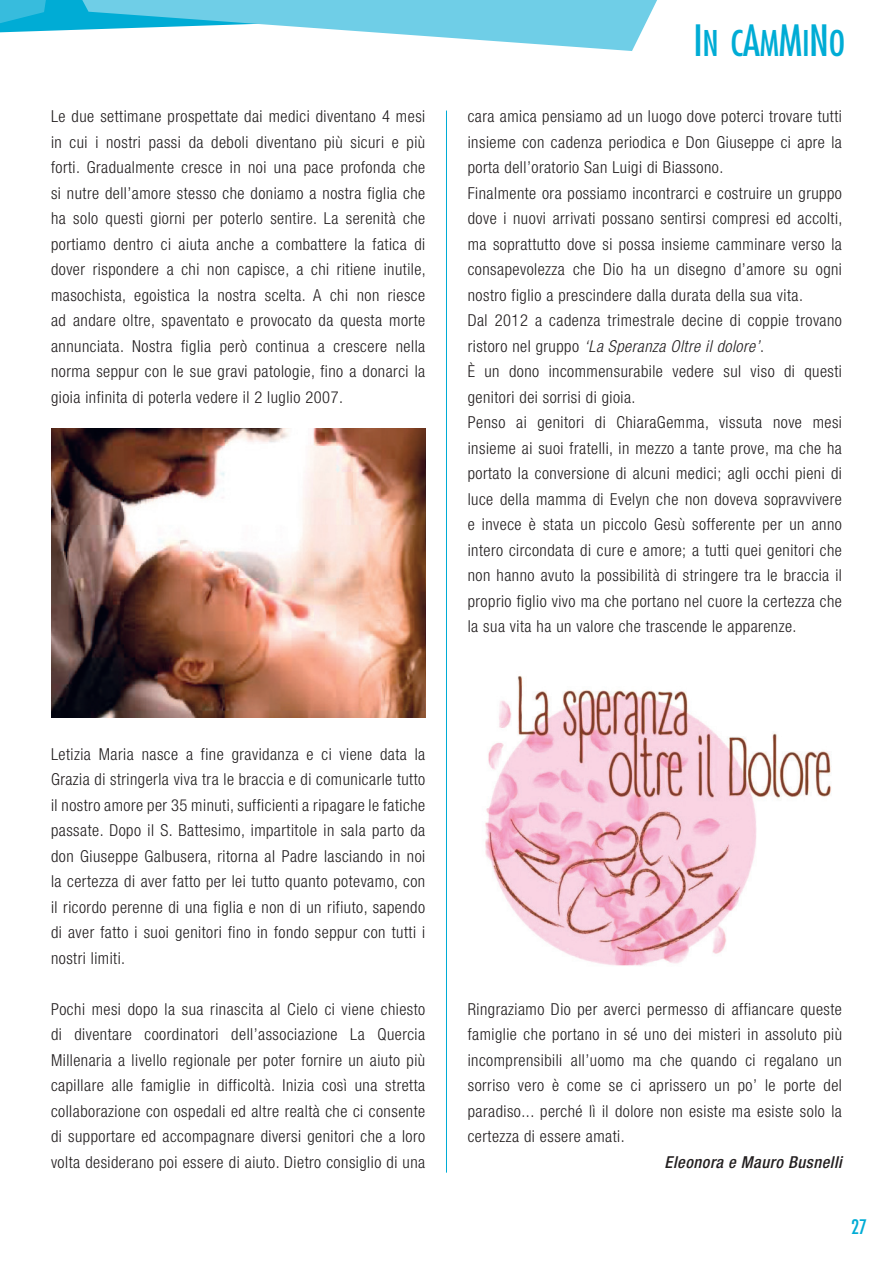
<style>
.page{position:relative;width:893px;height:1263px;background:#fff}
.page>*{position:absolute;margin:0;border:0;box-sizing:border-box;transform-origin:0 0}
.t1{font:condensed 34.5px "Futura";color:#00acd5}
.t2{font:condensed 19.5px "Futura";color:#00acd5}
.t3{font:300 condensed 16.5px/25.5px "Helvetica Neue LT Std";letter-spacing:.03em;color:#231f20;text-align:justify}
.t4{font:italic 500 condensed 16.5px "Helvetica Neue LT Std";letter-spacing:.03em;color:#231f20}
.s1{font-size:42px}
.s2{font-style:italic}
</style>
<div class="page">
<svg style="left:0;top:0;width:657px;height:51px"></svg>
<hr style="left:446px;top:111px;width:1px;height:1061px;background:#00acd5">
<img style="left:485px;top:676px;width:346px;height:290px">
<img style="left:51px;top:429px;width:374px;height:289px">
<p class="t3" style="left:51px;top:104px;width:376px">Le due settimane prospettate dai medici diventano 4 mesi in cui i nostri passi da deboli diventano più sicuri e più forti. Gradualmente cresce in noi una pace profonda che si nutre dell’amore stesso che doniamo a nostra figlia che ha solo questi giorni per poterlo sentire. La serenità che portiamo dentro ci aiuta anche a combattere la fatica di dover rispondere a chi non capisce, a chi ritiene inutile, masochista, egoistica la nostra scelta. A chi non riesce ad andare oltre, spaventato e provocato da questa morte annunciata. Nostra figlia però continua a crescere nella norma seppur con le sue gravi patologie, fino a donarci la gioia infinita di poterla vedere il 2 luglio 2007.</p>
<h1 class="t1" style="left:693px;top:21px;width:153px"><span class="s1">I</span>N C<span class="s1">A</span>M<span class="s1">M</span>I<span class="s1">N</span>O</h1>
<p class="t3" style="left:468px;top:103px;width:376px;text-align:left">cara amica pensiamo ad un luogo dove poterci trovare tutti insieme con cadenza periodica e Don Giuseppe ci apre la porta dell’oratorio San Luigi di Biassono.<br>Finalmente ora possiamo incontrarci e costruire un gruppo dove i nuovi arrivati possano sentirsi compresi ed accolti, ma soprattutto dove si possa insieme camminare verso la consapevolezza che Dio ha un disegno d’amore su ogni nostro figlio a prescindere dalla durata della sua vita.<br>Dal 2012 a cadenza trimestrale decine di coppie trovano ristoro nel gruppo <span class="s2">‘La Speranza Oltre il dolore’</span>.<br>È un dono incommensurabile vedere sul viso di questi genitori dei sorrisi di gioia.<br>Penso ai genitori di ChiaraGemma, vissuta nove mesi insieme ai suoi fratelli, in mezzo a tante prove, ma che ha portato la conversione di alcuni medici; agli occhi pieni di luce della mamma di Evelyn che non doveva sopravvivere e invece è stata un piccolo Gesù sofferente per un anno intero circondata di cure e amore; a tutti quei genitori che non hanno avuto la possibilità di stringere tra le braccia il proprio figlio vivo ma che portano nel cuore la certezza che la sua vita ha un valore che trascende le apparenze.</p>
<p class="t3" style="left:51px;top:741px;width:376px">Letizia Maria nasce a fine gravidanza e ci viene data la Grazia di stringerla viva tra le braccia e di comunicarle tutto il nostro amore per 35 minuti, sufficienti a ripagare le fatiche passate. Dopo il S. Battesimo, impartitole in sala parto da don Giuseppe Galbusera, ritorna al Padre lasciando in noi la certezza di aver fatto per lei tutto quanto potevamo, con il ricordo perenne di una figlia e non di un rifiuto, sapendo di aver fatto i suoi genitori fino in fondo seppur con tutti i nostri limiti.</p>
<p class="t3" style="left:51px;top:996px;width:376px">Pochi mesi dopo la sua rinascita al Cielo ci viene chiesto di diventare coordinatori dell’associazione La Quercia Millenaria a livello regionale per poter fornire un aiuto più capillare alle famiglie in difficoltà. Inizia così una stretta collaborazione con ospedali ed altre realtà che ci consente di supportare ed accompagnare diversi genitori che a loro volta desiderano poi essere di aiuto. Dietro consiglio di una</p>
<p class="t3" style="left:468px;top:996px;width:376px">Ringraziamo Dio per averci permesso di affiancare queste famiglie che portano in sé uno dei misteri in assoluto più incomprensibili all’uomo ma che quando ci regalano un sorriso vero è come se ci aprissero un po’ le porte del paradiso... perché lì il dolore non esiste ma esiste solo la certezza di essere amati.</p>
<p class="t4" style="left:665px;top:1152px;width:179px">Eleonora e Mauro Busnelli</p>
<p class="t2" style="left:851px;top:1214px;width:18px">27</p>
</div>
